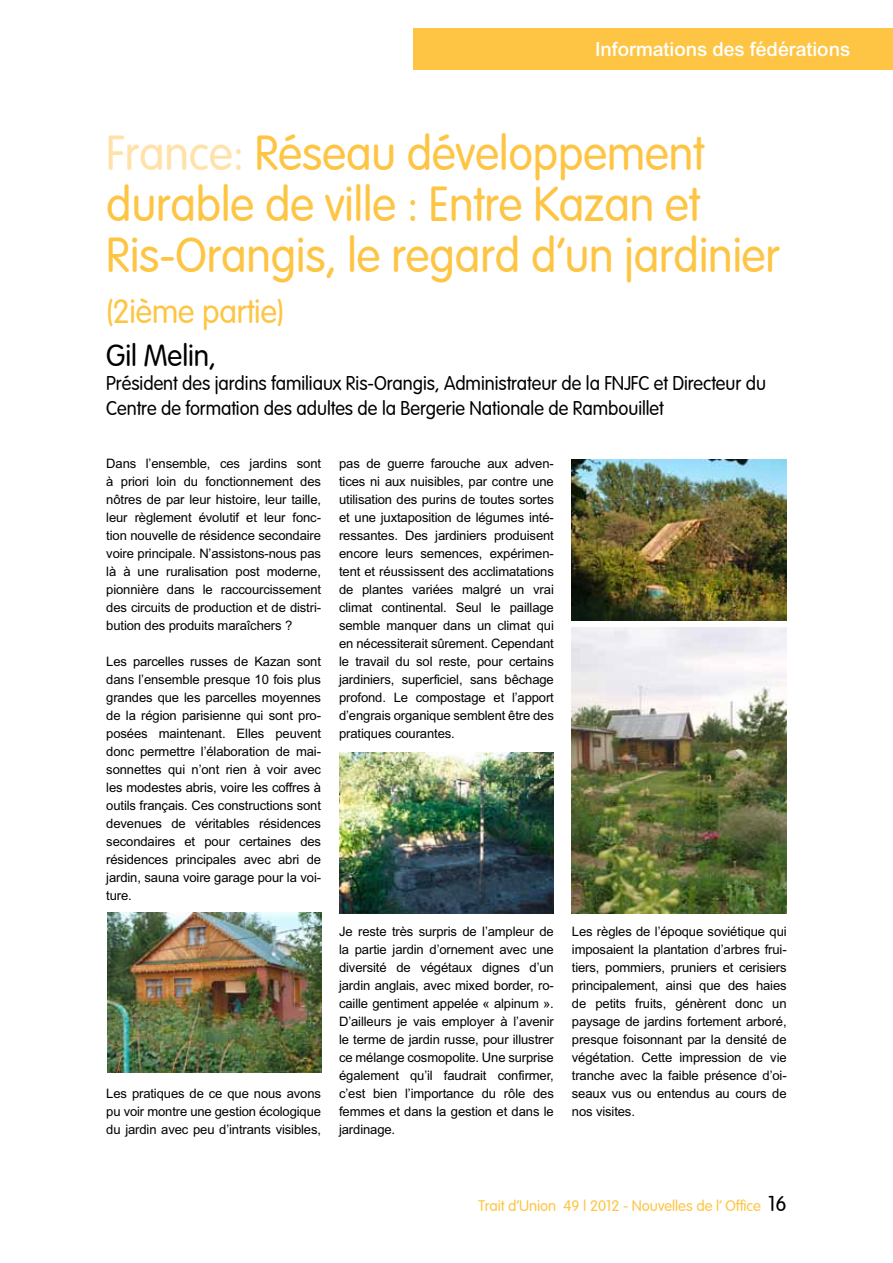
<style>
.page{position:relative;width:893px;height:1263px;background:#fff}
.page>*{position:absolute;margin:0;border:0;box-sizing:border-box;transform-origin:0 0}
.t1{font:48px/51px "Vogue Plain";color:#fdc543;scale:.95 1}
.t2{font:33px "Vogue Plain";color:#fdc543;scale:.95 1}
.t3{font:30px "Vogue Plain";color:#000;scale:.95 1}
.t4{font:21px "Arial Bld";color:#fff}
.t5{font:19.5px/25.2px "Vogue Plain";color:#000;scale:.95 1}
.t6{font:15px "Vogue Plain";color:#fdc543}
.t7{font:13.05px/18px "Arial";letter-spacing:-.01em;color:#000;text-align:justify}
.s1{color:#ffe2aa}
.s2{font-size:21px;color:#000}
</style>
<div class="page">
<div style="left:414px;top:28px;width:479px;height:42px;background:#fdc543"></div>
<img style="left:339px;top:753px;width:215px;height:161px">
<img style="left:572px;top:459px;width:215px;height:161px">
<img style="left:572px;top:627px;width:215px;height:287px">
<img style="left:107px;top:912px;width:214px;height:160px">
<h3 class="t4" style="left:595px;top:35px;width:257px">Informations des fédérations</h3>
<h1 class="t1" style="left:106px;top:128px;width:711px"><span class="s1">France:</span> Réseau développement durable de ville : Entre Kazan et<br>Ris-Orangis, le regard d’un jardinier</h1>
<h2 class="t2" style="left:106px;top:293px;width:188px">(2ième partie)</h2>
<h3 class="t3" style="left:106px;top:338px;width:117px">Gil Melin,</h3>
<h3 class="t5" style="left:106px;top:370px;width:696px">Président des jardins familiaux Ris-Orangis, Administrateur de la FNJFC et Directeur du<br>Centre de formation des adultes de la Bergerie Nationale de Rambouillet</h3>
<p class="t7" style="left:106px;top:455px;width:216px">Dans l’ensemble, ces jardins sont à priori loin du fonctionnement des nôtres de par leur histoire, leur taille, leur règlement évolutif et leur fonc&shy;tion nouvelle de résidence secondaire voire principale. N’assistons-nous pas là à une ruralisation post moderne, pionnière dans le raccourcissement des circuits de production et de distri&shy;bution des produits maraîchers ?</p>
<p class="t7" style="left:106px;top:652px;width:216px">Les parcelles russes de Kazan sont dans l’ensemble presque 10 fois plus grandes que les parcelles moyennes de la région parisienne qui sont pro&shy;posées maintenant. Elles peuvent donc permettre l’élaboration de mai&shy;sonnettes qui n’ont rien à voir avec les modestes abris, voire les coffres à outils français. Ces constructions sont devenues de véritables résidences secondaires et pour certaines des résidences principales avec abri de jardin, sauna voire garage pour la voi&shy;ture.</p>
<p class="t7" style="left:106px;top:1084px;width:216px">Les pratiques de ce que nous avons pu voir montre une gestion écologique du jardin avec peu d’intrants visibles,</p>
<p class="t7" style="left:339px;top:454px;width:216px">pas de guerre farouche aux adven&shy;tices ni aux nuisibles, par contre une utilisation des purins de toutes sortes et une juxtaposition de légumes inté&shy;ressantes. Des jardiniers produisent encore leurs semences, expérimen&shy;tent et réussissent des acclimatations de plantes variées malgré un vrai climat continental. Seul le paillage semble manquer dans un climat qui en nécessiterait sûrement. Cependant le travail du sol reste, pour certains jardiniers, superficiel, sans bêchage profond. Le compostage et l’apport d’engrais organique semblent être des pratiques courantes.</p>
<p class="t7" style="left:339px;top:922px;width:216px">Je reste très surpris de l’ampleur de la partie jardin d’ornement avec une diversité de végétaux dignes d’un jardin anglais, avec mixed border, ro&shy;caille gentiment appelée « alpinum ».<br>D’ailleurs je vais employer à l’avenir le terme de jardin russe, pour illustrer ce mélange cosmopolite. Une surprise également qu’il faudrait confirmer, c’est bien l’importance du rôle des femmes et dans la gestion et dans le jardinage.</p>
<p class="t7" style="left:572px;top:922px;width:216px">Les règles de l’époque soviétique qui imposaient la plantation d’arbres frui&shy;tiers, pommiers, pruniers et cerisiers principalement, ainsi que des haies de petits fruits, génèrent donc un paysage de jardins fortement arboré, presque foisonnant par la densité de végétation. Cette impression de vie tranche avec la faible présence d’oi&shy;seaux vus ou entendus au cours de nos visites.</p>
<p class="t6" style="left:478px;top:1197px;width:310px">Trait d’Union 49 | 2012 - Nouvelles de l‘ Office <span class="s2">16</span></p>
</div>
